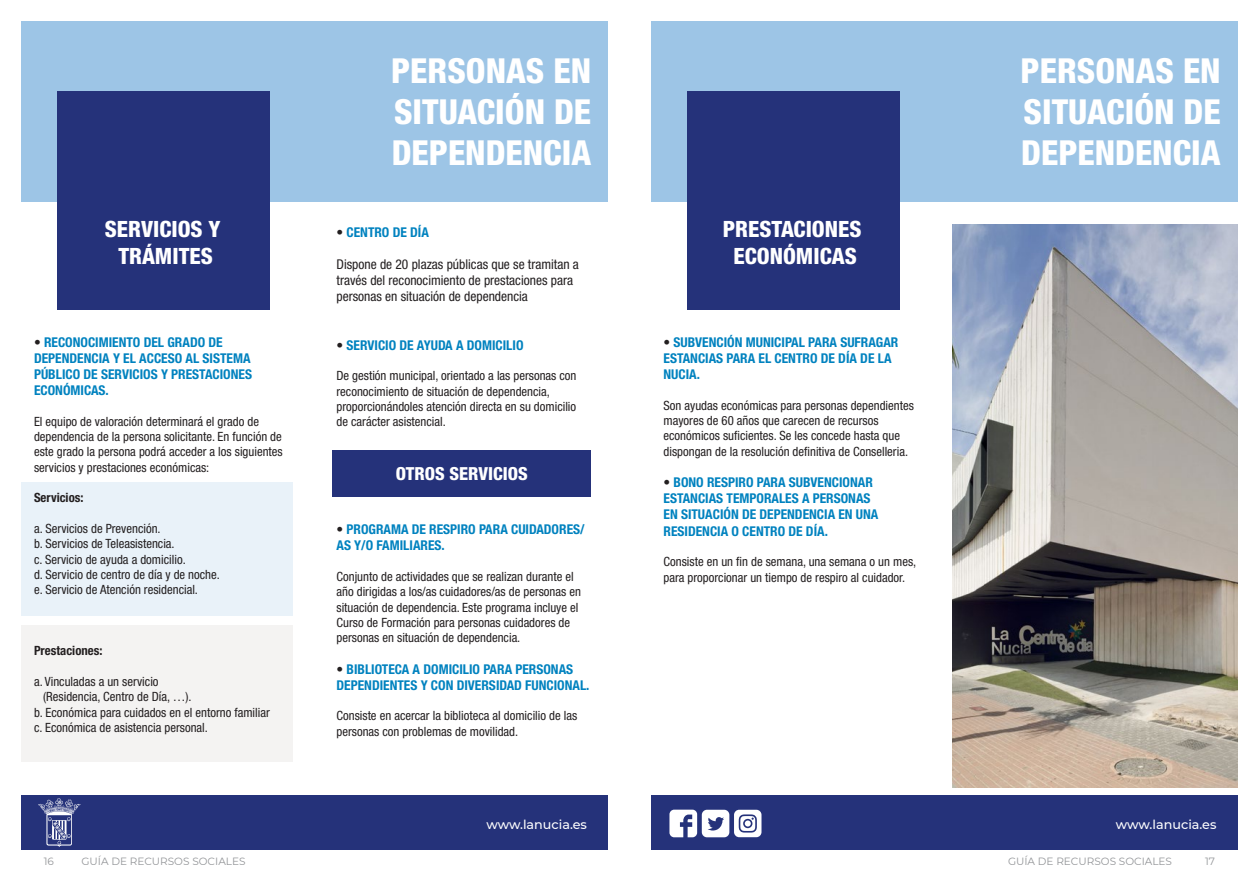
<style>
.page{position:relative;width:1259px;height:893px;background:#fff}
.page>*{position:absolute;margin:0;border:0;box-sizing:border-box;transform-origin:0 0}
.t1{font:800 condensed 34.5px "Helvetica Neue LT Std";color:#fff}
.t2{font:800 condensed 22.5px "Helvetica Neue LT Std";color:#fff}
.t3{font:800 condensed 18px "Helvetica Neue LT Std";color:#fff}
.t4{font:700 condensed 13.5px/16.2px "Helvetica Neue LT Std";color:#0082bf}
.t5{font:condensed 13.5px/16.2px "Helvetica Neue LT Std";color:#231f20}
.t6{font:condensed 12.75px/15.3px "Helvetica Neue LT Std";color:#231f20}
.t7{font:500 12.75px "Montserrat";color:#fff}
.t8{font:700 condensed 12.75px "Helvetica Neue LT Std";color:#231f20}
.t9{font:10.5px "Montserrat";color:#939598}
.s1{color:#231f20}
</style>
<div class="page">
<div style="left:21px;top:625px;width:272px;height:136px;background:#f4f3f2"></div>
<div style="left:21px;top:482px;width:272px;height:133px;background:#e9f2f9"></div>
<div style="left:21px;top:21px;width:587px;height:181px;background:#9dc5e6"></div>
<div style="left:57px;top:91px;width:213px;height:219px;background:#25327a"></div>
<div style="left:332px;top:450px;width:259px;height:46px;background:#25327a"></div>
<div style="left:21px;top:795px;width:587px;height:55px;background:#25327a"></div>
<svg style="left:38px;top:798px;width:42px;height:49px"></svg>
<div style="left:651px;top:21px;width:586px;height:181px;background:#9dc5e6"></div>
<div style="left:686px;top:91px;width:213px;height:219px;background:#25327a"></div>
<img style="left:952px;top:224px;width:285px;height:563px">
<div style="left:651px;top:795px;width:586px;height:55px;background:#25327a"></div>
<svg style="left:669px;top:810px;width:92px;height:27px"></svg>
<p class="t2" style="left:105px;top:215px;width:117px">SERVICIOS Y</p>
<p class="t2" style="left:118px;top:242px;width:96px">TRÁMITES</p>
<p class="t4" style="left:34px;top:334px;width:219px"><span class="s1">•</span> RECONOCIMIENTO DEL GRADO DE<br>DEPENDENCIA Y EL ACCESO AL SISTEMA<br>PÚBLICO DE SERVICIOS Y PRESTACIONES<br>ECONÓMICAS.</p>
<p class="t6" style="left:34px;top:414px;width:250px">El equipo de valoración determinará el grado de dependencia de la persona solicitante. En función de este grado la persona podrá acceder a los siguientes servicios y prestaciones económicas:</p>
<p class="t8" style="left:34px;top:490px;width:51px">Servicios:</p>
<p class="t6" style="left:34px;top:521px;width:128px">a. Servicios de Prevención.</p>
<p class="t6" style="left:34px;top:536px;width:142px">b. Servicios de Teleasistencia.</p>
<p class="t6" style="left:34px;top:551px;width:153px">c. Servicio de ayuda a domicilio.</p>
<p class="t6" style="left:34px;top:567px;width:187px">d. Servicio de centro de día y de noche.</p>
<p class="t6" style="left:34px;top:582px;width:165px">e. Servicio de Atención residencial.</p>
<p class="t8" style="left:34px;top:643px;width:70px">Prestaciones:</p>
<p class="t6" style="left:34px;top:674px;width:126px">a. Vinculadas a un servicio</p>
<p class="t6" style="left:43px;top:689px;width:150px">(Residencia, Centro de Día, …).</p>
<p class="t6" style="left:34px;top:704px;width:237px">b. Económica para cuidados en el entorno familiar</p>
<p class="t6" style="left:34px;top:720px;width:175px">c. Económica de asistencia personal.</p>
<p class="t1" style="left:391px;top:49px;width:202px">PERSONAS EN</p>
<p class="t1" style="left:394px;top:90px;width:199px">SITUACIÓN DE</p>
<p class="t1" style="left:392px;top:132px;width:201px">DEPENDENCIA</p>
<p class="t4" style="left:336px;top:224px;width:94px"><span class="s1">•</span> CENTRO DE DÍA</p>
<p class="t5" style="left:336px;top:256px;width:244px">Dispone de 20 plazas públicas que se tramitan a través del reconocimiento de prestaciones para personas en situación de dependencia</p>
<p class="t4" style="left:336px;top:337px;width:188px"><span class="s1">•</span> SERVICIO DE AYUDA A DOMICILIO</p>
<p class="t6" style="left:336px;top:368px;width:241px">De gestión municipal, orientado a las personas con</p>
<p class="t6" style="left:336px;top:383px;width:241px">reconocimiento de situación de dependencia, proporcionándoles atención directa en su domicilio</p>
<p class="t6" style="left:336px;top:414px;width:111px">de carácter asistencial.</p>
<p class="t3" style="left:396px;top:462px;width:133px">OTROS SERVICIOS</p>
<p class="t4" style="left:336px;top:521px;width:250px"><span class="s1">•</span> PROGRAMA DE RESPIRO PARA CUIDADORES/<br>AS Y/O FAMILIARES.</p>
<p class="t6" style="left:336px;top:569px;width:246px">Conjunto de actividades que se realizan durante el año dirigidas a los/as cuidadores/as de personas en situación de dependencia. Este programa incluye el Curso de Formación para personas cuidadores de personas en situación de dependencia.</p>
<p class="t4" style="left:336px;top:661px;width:254px"><span class="s1">•</span> BIBLIOTECA A DOMICILIO PARA PERSONAS<br>DEPENDIENTES Y CON DIVERSIDAD FUNCIONAL.</p>
<p class="t6" style="left:336px;top:708px;width:242px">Consiste en acercar la biblioteca al domicilio de las personas con problemas de movilidad.</p>
<p class="t7" style="left:486px;top:815px;width:102px">www.lanucia.es</p>
<p class="t2" style="left:723px;top:215px;width:140px">PRESTACIONES</p>
<p class="t2" style="left:733px;top:242px;width:125px">ECONÓMICAS</p>
<p class="t4" style="left:663px;top:334px;width:236px"><span class="s1">•</span> SUBVENCIÓN MUNICIPAL PARA SUFRAGAR<br>ESTANCIAS PARA EL CENTRO DE DÍA DE LA<br>NUCIA.</p>
<p class="t6" style="left:663px;top:397px;width:252px">Son ayudas económicas para personas dependientes mayores de 60 años que carecen de recursos económicos suficientes. Se les concede hasta que dispongan de la resolución definitiva de Conselleria.</p>
<p class="t4" style="left:663px;top:474px;width:216px"><span class="s1">•</span> BONO RESPIRO PARA SUBVENCIONAR<br>ESTANCIAS TEMPORALES A PERSONAS<br>EN SITUACIÓN DE DEPENDENCIA EN UNA<br>RESIDENCIA O CENTRO DE DÍA.</p>
<p class="t6" style="left:663px;top:554px;width:254px">Consiste en un fin de semana, una semana o un mes, para proporcionar un tiempo de respiro al cuidador.</p>
<p class="t1" style="left:1020px;top:49px;width:202px">PERSONAS EN</p>
<p class="t1" style="left:1023px;top:90px;width:199px">SITUACIÓN DE</p>
<p class="t1" style="left:1021px;top:132px;width:201px">DEPENDENCIA</p>
<p class="t7" style="left:1116px;top:815px;width:102px">www.lanucia.es</p>
<p class="t9" style="left:44px;top:854px;width:12px">16</p>
<p class="t9" style="left:81px;top:854px;width:165px">GUÍA DE RECURSOS SOCIALES</p>
<p class="t9" style="left:1008px;top:854px;width:165px">GUÍA DE RECURSOS SOCIALES</p>
<p class="t9" style="left:1205px;top:854px;width:11px">17</p>
</div>
